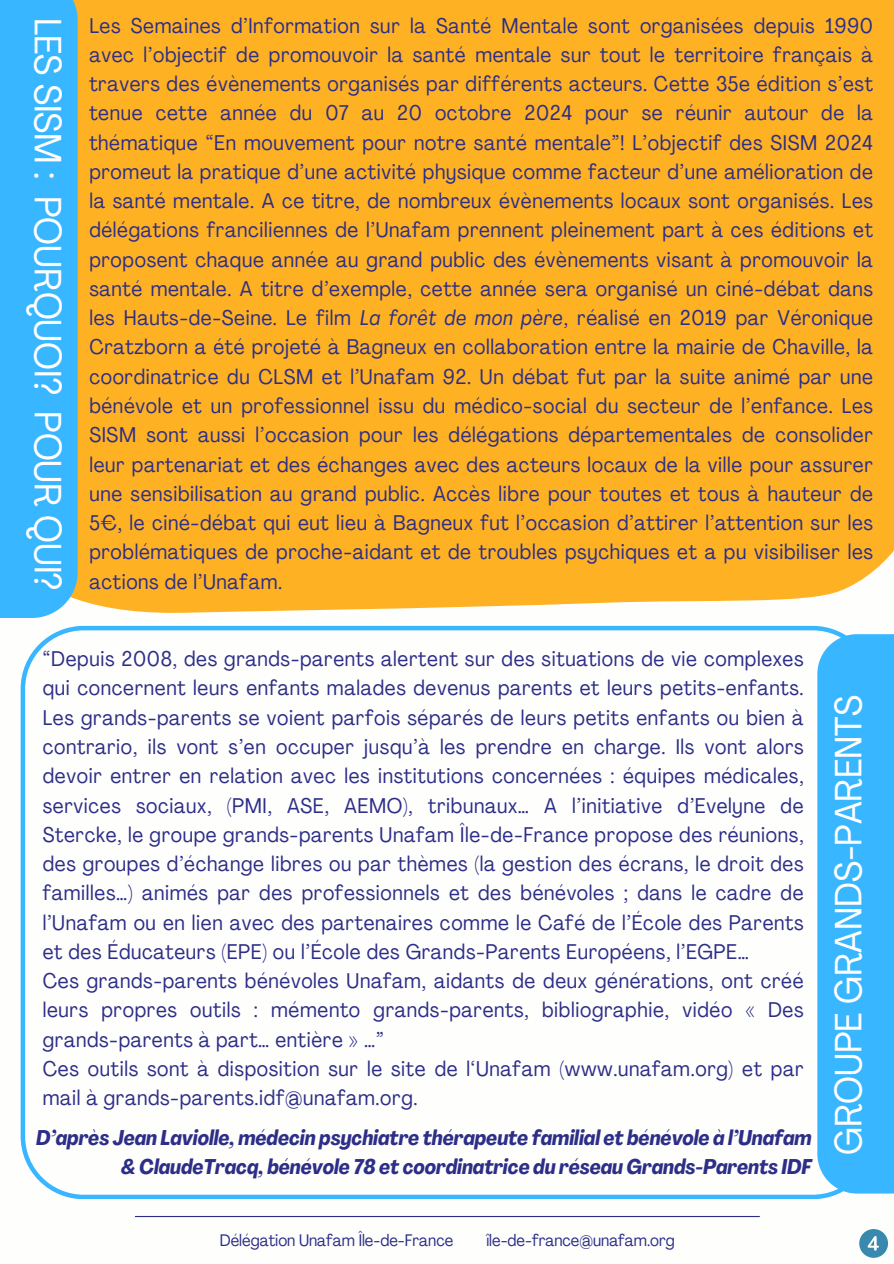
<style>
.page{position:relative;width:894px;height:1264px;background:#fff}
.page>*{position:absolute;margin:0;border:0;box-sizing:border-box;transform-origin:0 0}
.t1{font:condensed 37.5px "Agrandir";color:#fefefd}
.t2{font:condensed 21px/29.2px "Agrandir";letter-spacing:.03em;color:#2d2e87;text-align:justify}
.t3{font:italic 700 condensed 21px/29.2px "Agrandir";color:#2d2e87;text-align:right}
.t4{font:condensed 16.5px "Agrandir";color:#2d2e87}
.s1{font-style:italic}
</style>
<div class="page">
<hr style="left:135px;top:1215px;width:624px;height:1px;background:#2d2e87">
<div style="left:859px;top:1228px;width:28px;height:29px;background:#3988ad;border-radius:50%"></div>
<svg style="left:867px;top:1236px;width:11px;height:14px"></svg>
<svg style="left:21px;top:626px;width:853px;height:572px"></svg>
<div style="left:78px;top:0;width:815px;height:613px;background:#feb123"></div>
<div style="left:0;top:0;width:78px;height:618px;background:#38b6ff"></div>
<div style="left:817px;top:634px;width:76px;height:559px;background:#38b6ff"></div>
<p class="t1" style="left:63px;top:18px;width:573px;rotate:90deg">LES SISM : POURQUOI? POUR QUI?</p>
<h1 class="t2" style="left:89px;top:13px;width:784px">Les Semaines d’Information sur la Santé Mentale sont organisées depuis 1990 avec l’objectif de promouvoir la santé mentale sur tout le territoire français à travers des évènements organisés par différents acteurs. Cette 35e édition s’est tenue cette année du 07 au 20 octobre 2024 pour se réunir autour de la thématique “En mouvement pour notre santé mentale”! L’objectif des SISM 2024 promeut la pratique d’une activité physique comme facteur d’une amélioration de la santé mentale. A ce titre, de nombreux évènements locaux sont organisés. Les délégations franciliennes de l’Unafam prennent pleinement part à ces éditions et proposent chaque année au grand public des évènements visant à promouvoir la santé mentale. A titre d’exemple, cette année sera organisé un ciné-débat dans les Hauts-de-Seine. Le film <span class="s1">La forêt de mon père</span>, réalisé en 2019 par Véronique Cratzborn a été projeté à Bagneux en collaboration entre la mairie de Chaville, la coordinatrice du CLSM et l’Unafam 92. Un débat fut par la suite animé par une bénévole et un professionnel issu du médico-social du secteur de l’enfance. Les SISM sont aussi l’occasion pour les délégations départementales de consolider leur partenariat et des échanges avec des acteurs locaux de la ville pour assurer une sensibilisation au grand public. Accès libre pour toutes et tous à hauteur de 5€, le ciné-débat qui eut lieu à Bagneux fut l’occasion d’attirer l’attention sur les problématiques de proche-aidant et de troubles psychiques et a pu visibiliser les actions de l’Unafam.</h1>
<h3 class="t2" style="left:43px;top:646px;width:762px;text-align:left">“Depuis 2008, des grands-parents alertent sur des situations de vie complexes qui concernent leurs enfants malades devenus parents et leurs petits-enfants.<br>Les grands-parents se voient parfois séparés de leurs petits enfants ou bien à contrario, ils vont s’en occuper jusqu’à les prendre en charge. Ils vont alors devoir entrer en relation avec les institutions concernées : équipes médicales, services sociaux, (PMI, ASE, AEMO), tribunaux… A l’initiative d’Evelyne de Stercke, le groupe grands-parents Unafam Île-de-France propose des réunions, des groupes d’échange libres ou par thèmes (la gestion des écrans, le droit des familles…) animés par des professionnels et des bénévoles ; dans le cadre de l’Unafam ou en lien avec des partenaires comme le Café de l’École des Parents et des Éducateurs (EPE) ou l’École des Grands-Parents Européens, l’EGPE…<br>Ces grands-parents bénévoles Unafam, aidants de deux générations, ont créé leurs propres outils : mémento grands-parents, bibliographie, vidéo « Des grands-parents à part… entière » …”<br>Ces outils sont à disposition sur le site de l‘Unafam (www.unafam.org) et par mail à grands-parents.idf@unafam.org.</h3>
<h3 class="t3" style="left:36px;top:1125px;width:776px">D’après Jean Laviolle, médecin psychiatre thérapeute familial et bénévole à l’Unafam &amp; ClaudeTracq, bénévole 78 et coordinatrice du réseau Grands-Parents IDF</h3>
<p class="t4" style="left:220px;top:1233px;width:235px">Délégation Unafam Île-de-France</p>
<p class="t4" style="left:486px;top:1233px;width:190px">île-de-france@unafam.org</p>
<h1 class="t1" style="left:833px;top:1154px;width:461px;rotate:-90deg">GROUPE GRANDS-PARENTS</h1>
</div>
